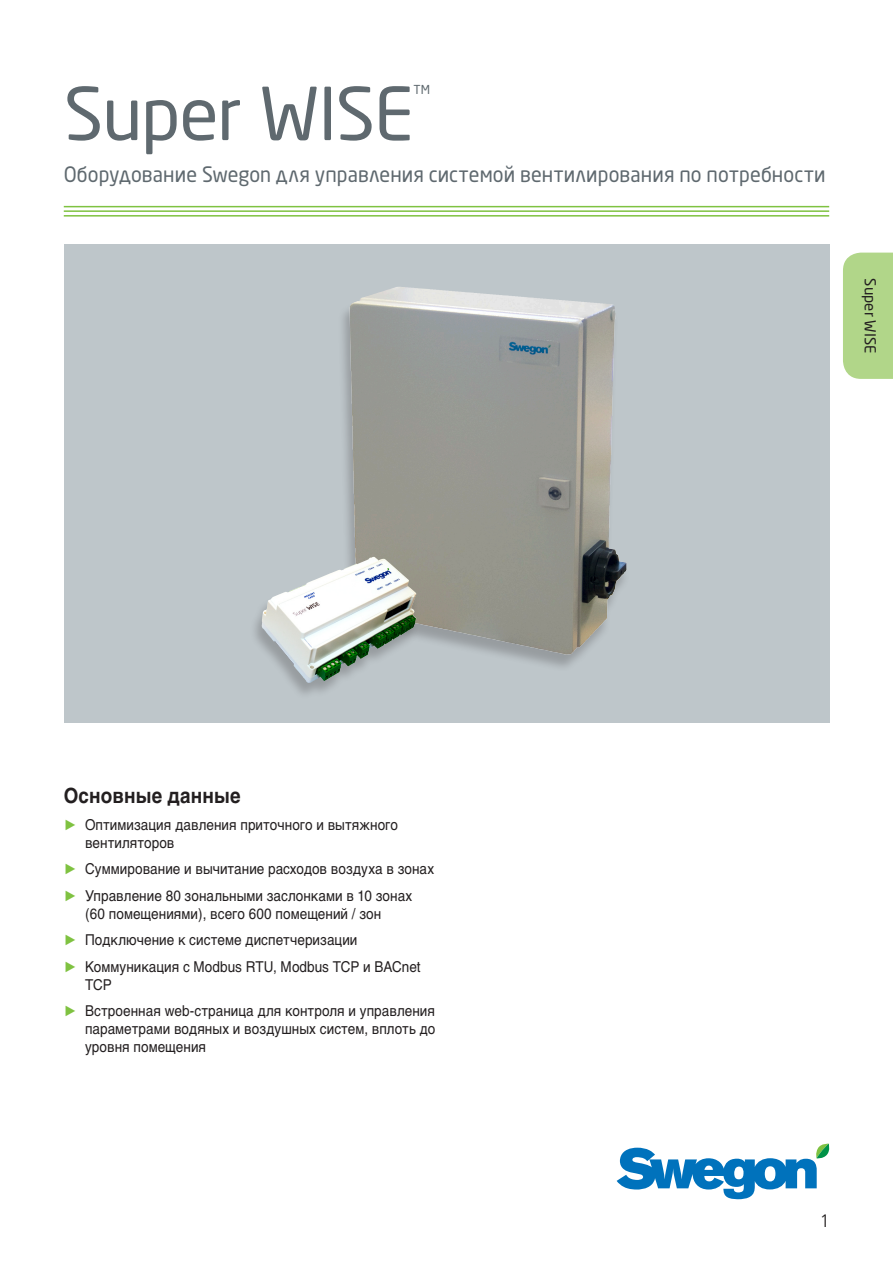
<style>
.page{position:relative;width:893px;height:1263px;background:#fff}
.page>*{position:absolute;margin:0;border:0;box-sizing:border-box;transform-origin:0 0}
.rubrik_48_startsida{font:72px "Neo Sans Pro Cyr";letter-spacing:-.015em;color:#5f696f}
.rubrik_14_startsida{font:21px "Neo Sans Pro Cyr";letter-spacing:.005em;color:#5f696f;scale:.94 1}
.rubrik_14_grupp{font:700 21px "Helvetica Cyr";letter-spacing:.005em;color:#231f20;scale:.9 1}
.t1{font:300 18px "Frutiger";color:#231f20}
.Punktlista_startsida{font:15px/18px "Helvetica Cyr Upright";letter-spacing:.005em;color:#231f20;scale:.9 1}
.Fliktext{font:15px "Neo Sans Pro Cyr";letter-spacing:.005em;color:#231f20}
.rubrik_48_startsida-2{font:12.3px "Neo Sans Pro Cyr";color:#5f696f}
.s1{font-family:"Times New Roman";color:#7fc241}
</style>
<div class="page">
<svg style="left:617px;top:1143px;width:212px;height:56px"></svg>
<hr style="left:64px;top:206px;width:765px;height:1px;background:#7fc241">
<hr style="left:64px;top:210px;width:765px;height:2px;background:#7fc241">
<hr style="left:64px;top:215px;width:765px;height:2px;background:#7fc241">
<div style="left:64px;top:244px;width:765px;height:479px;background:#bec6ca"></div>
<div style="left:843px;top:253px;width:50px;height:126px;background:#b1d689"></div>
<div style="left:337px;top:288px;width:293px;height:383px;background:#231f20;opacity:.25"></div>
<img style="left:350px;top:287px;width:243px;height:368px">
<div style="left:249px;top:558px;width:170px;height:142px;background:#231f20;opacity:.25"></div>
<img style="left:306px;top:557px;width:68px;height:27px">
<p class="rubrik_48_startsida" style="left:64px;top:70px;width:351px">Super WISE</p>
<p class="rubrik_48_startsida-2" style="left:414px;top:82px;width:18px">TM</p>
<p class="rubrik_14_startsida" style="left:64px;top:161px;width:812px">Оборудование Swegon для управления системой вентилирования по потребности</p>
<p class="Fliktext" style="left:879px;top:278px;width:77px;rotate:90deg">Super WISE</p>
<p class="rubrik_14_grupp" style="left:64px;top:784px;width:198px">Основные данные</p>
<p class="Punktlista_startsida" style="left:85px;top:815px;width:349px;text-indent:-21px"><span class="s1">►</span> Оптимизация давления приточного и вытяжного вентиляторов</p>
<p class="Punktlista_startsida" style="left:64px;top:860px;width:413px"><span class="s1">►</span> Суммирование и вычитание расходов воздуха в зонах</p>
<p class="Punktlista_startsida" style="left:85px;top:886px;width:365px;text-indent:-21px"><span class="s1">►</span> Управление 80 зональными заслонками в 10 зонах (60 помещениями), всего 600 помещений / зон</p>
<p class="Punktlista_startsida" style="left:64px;top:931px;width:328px"><span class="s1">►</span> Подключение к системе диспетчеризации</p>
<p class="Punktlista_startsida" style="left:85px;top:957px;width:374px;text-indent:-21px"><span class="s1">►</span> Коммуникация с Modbus RTU, Modbus TCP и BACnet<br>TCP</p>
<p class="Punktlista_startsida" style="left:85px;top:1002px;width:391px;text-align:justify;text-indent:-21px"><span class="s1">►</span> Встроенная web-страница для контроля и управления параметрами водяных и воздушных систем, вплоть до уровня помещения</p>
<p class="t1" style="left:820px;top:1210px;width:12px">1</p>
</div>
